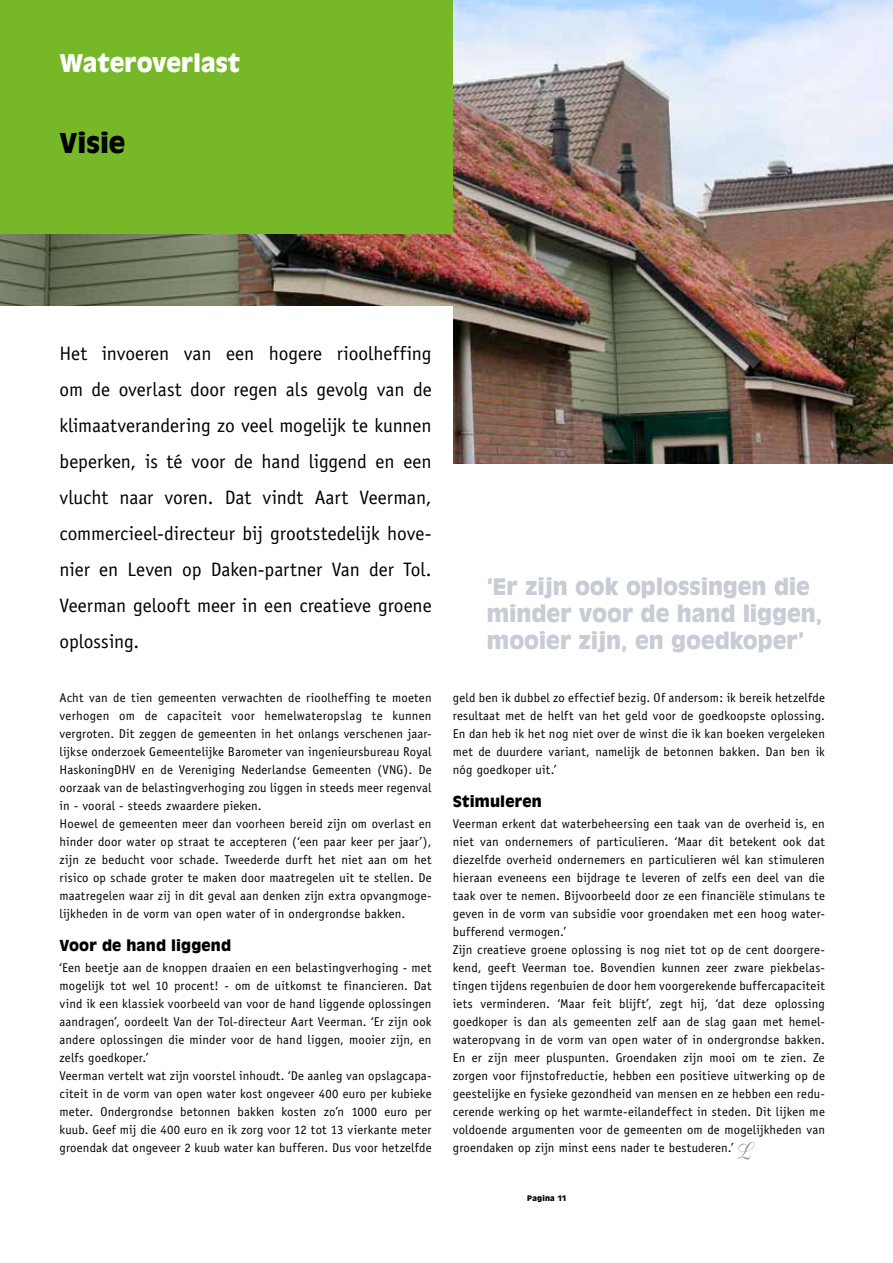
<style>
.page{position:relative;width:893px;height:1263px;background:#fff}
.page>*{position:absolute;margin:0;border:0;box-sizing:border-box;transform-origin:0 0}
.t1{font:900 27px "Antique Olive";color:#000}
.t2{font:900 24px "Antique Olive";color:#fff}
.t3{font:900 22.5px/27px "Antique Olive";letter-spacing:-.005em;color:#c7ccd5}
.t4{font:19.5px/36px "Officina Sans";letter-spacing:-.005em;color:#000;text-align:justify}
.t5{font:900 15px "Antique Olive";letter-spacing:.01em;color:#000}
.t6{font:12.75px/18px "Officina Sans";letter-spacing:.015em;color:#000}
.t7{font:900 7.5px "Antique Olive";letter-spacing:.025em;color:#000}
</style>
<div class="page">
<img style="left:0;top:0;width:893px;height:463px">
<div style="left:0;top:306px;width:453px;height:360px;background:#fff"></div>
<div style="left:0;top:0;width:453px;height:234px;background:#76b828"></div>
<svg style="left:738px;top:1142px;width:17px;height:18px"></svg>
<h2 class="t2" style="left:60px;top:49px;width:182px">Wateroverlast</h2>
<h1 class="t1" style="left:60px;top:127px;width:67px">Visie</h1>
<p class="t4" style="left:60px;top:335px;width:374px">Het invoeren van een hogere rioolheffing om de overlast door regen als gevolg van de klimaatverandering zo veel mogelijk te kunnen beperken, is té voor de hand liggend en een vlucht naar voren. Dat vindt Aart Veerman, commercieel-directeur bij grootstedelijk hove&shy;nier en Leven op Daken-partner Van der Tol.<br>Veerman gelooft meer in een creatieve groene oplossing.</p>
<p class="t6" style="left:60px;top:689px;width:374px">Acht van de tien gemeenten verwachten de rioolheffing te moeten verhogen om de capaciteit voor hemelwateropslag te kunnen vergroten. Dit zeggen de gemeenten in het onlangs verschenen jaar&shy;lijkse onderzoek Gemeentelijke Barometer van ingenieursbureau Royal HaskoningDHV en de Vereniging Nederlandse Gemeenten (VNG). De oorzaak van de belastingverhoging zou liggen in steeds meer regenval in - vooral - steeds zwaardere pieken.<br>Hoewel de gemeenten meer dan voorheen bereid zijn om overlast en hinder door water op straat te accepteren (‘een paar keer per jaar’), zijn ze beducht voor schade. Tweederde durft het niet aan om het risico op schade groter te maken door maatregelen uit te stellen. De maatregelen waar zij in dit geval aan denken zijn extra opvangmoge&shy;lijkheden in de vorm van open water of in ondergrondse bakken.</p>
<p class="t5" style="left:60px;top:937px;width:173px">Voor de hand liggend</p>
<p class="t6" style="left:60px;top:959px;width:374px">‘Een beetje aan de knoppen draaien en een belastingverhoging - met mogelijk tot wel 10 procent! - om de uitkomst te financieren. Dat vind ik een klassiek voorbeeld van voor de hand liggende oplossingen aandragen’, oordeelt Van der Tol-directeur Aart Veerman. ‘Er zijn ook andere oplossingen die minder voor de hand liggen, mooier zijn, en zelfs goedkoper.’<br>Veerman vertelt wat zijn voorstel inhoudt. ‘De aanleg van opslagcapa&shy;citeit in de vorm van open water kost ongeveer 400 euro per kubieke meter. Ondergrondse betonnen bakken kosten zo’n 1000 euro per kuub. Geef mij die 400 euro en ik zorg voor 12 tot 13 vierkante meter groendak dat ongeveer 2 kuub water kan bufferen. Dus voor hetzelfde</p>
<h3 class="t3" style="left:487px;top:572px;width:337px">‘Er zijn ook oplossingen die minder voor de hand liggen, mooier zijn, en goedkoper’</h3>
<p class="t6" style="left:453px;top:689px;width:374px;text-align:justify">geld ben ik dubbel zo effectief bezig. Of andersom: ik bereik hetzelfde resultaat met de helft van het geld voor de goedkoopste oplossing.<br>En dan heb ik het nog niet over de winst die ik kan boeken vergeleken met de duurdere variant, namelijk de betonnen bakken. Dan ben ik nóg goedkoper uit.’</p>
<p class="t5" style="left:453px;top:793px;width:91px">Stimuleren</p>
<p class="t6" style="left:453px;top:815px;width:374px">Veerman erkent dat waterbeheersing een taak van de overheid is, en niet van ondernemers of particulieren. ‘Maar dit betekent ook dat diezelfde overheid ondernemers en particulieren wél kan stimuleren hieraan eveneens een bijdrage te leveren of zelfs een deel van die taak over te nemen. Bijvoorbeeld door ze een financiële stimulans te geven in de vorm van subsidie voor groendaken met een hoog water&shy;bufferend vermogen.’<br>Zijn creatieve groene oplossing is nog niet tot op de cent doorgere&shy;kend, geeft Veerman toe. Bovendien kunnen zeer zware piekbelas&shy;tingen tijdens regenbuien de door hem voorgerekende buffercapaciteit iets verminderen. ‘Maar feit blijft’, zegt hij, ‘dat deze oplossing goedkoper is dan als gemeenten zelf aan de slag gaan met hemel&shy;wateropvang in de vorm van open water of in ondergrondse bakken.<br>En er zijn meer pluspunten. Groendaken zijn mooi om te zien. Ze zorgen voor fijnstofreductie, hebben een positieve uitwerking op de geestelijke en fysieke gezondheid van mensen en ze hebben een redu&shy;cerende werking op het warmte-eilandeffect in steden. Dit lijken me voldoende argumenten voor de gemeenten om de mogelijkheden van groendaken op zijn minst eens nader te bestuderen.’</p>
<p class="t7" style="left:527px;top:1194px;width:41px">Pagina 11</p>
</div>
